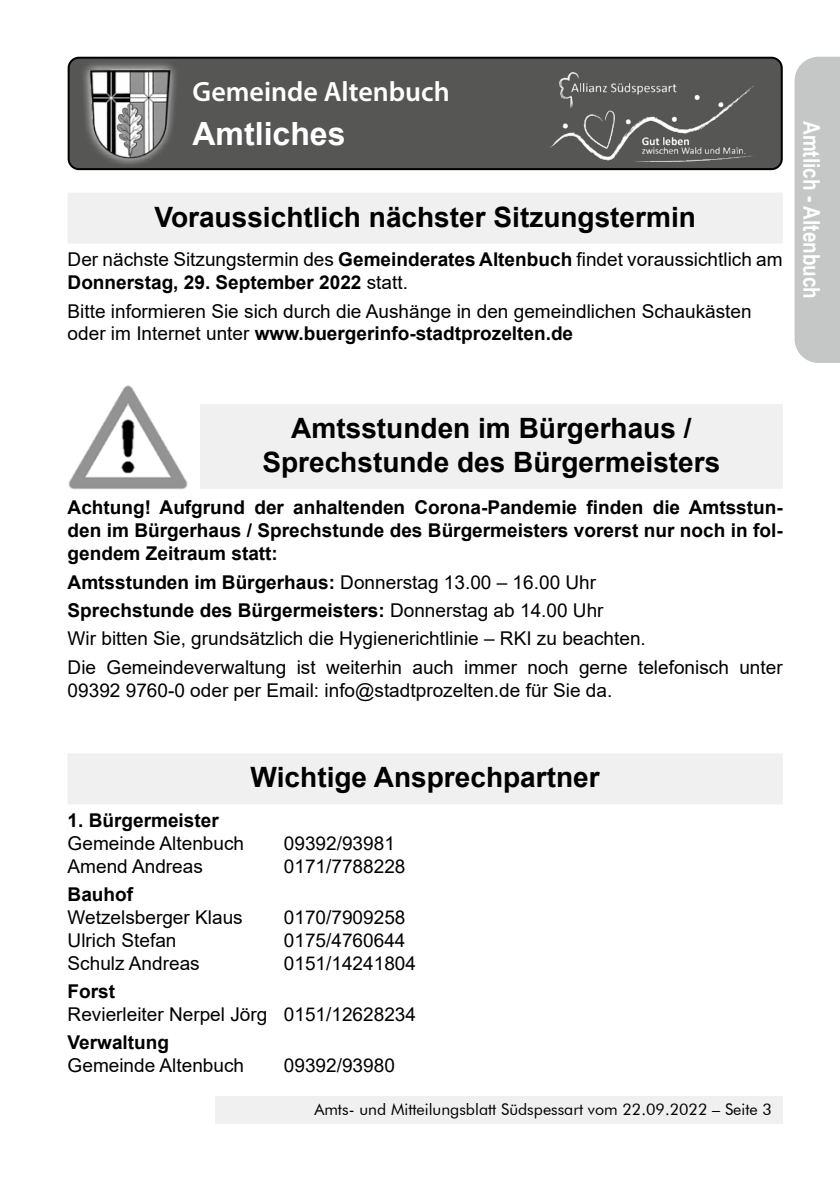
<style>
.page{position:relative;width:840px;height:1191px;background:#fff}
.page>*{position:absolute;margin:0;border:0;box-sizing:border-box;transform-origin:0 0}
.t1{font:700 32px "Arial";color:#fff}
.t2{font:700 28px/33.6px "Arial";color:#000;text-align:center}
.t3{font:600 28px "Myriad Pro";color:#fff}
.t4{font:700 23px "Arial Narrow";color:#fff}
.t5{font:19px/28.4px "Arial";color:#000}
.t6{font:700 19px/22.8px "Arial";color:#000;text-align:justify}
.t7{font:16px "Futura BT";color:#000}
.s1{font-weight:700}
</style>
<div class="page">
<div style="left:215px;top:1097px;width:567px;height:27px;background:#f0f0f0"></div>
<div style="left:68px;top:197px;width:714px;height:46px;background:#f0f0f0"></div>
<div style="left:68px;top:192px;width:714px;height:46px;background:#f0f0f0"></div>
<div style="left:200px;top:404px;width:582px;height:46px;background:#f0f0f0"></div>
<div style="left:200px;top:443px;width:582px;height:46px;background:#f0f0f0"></div>
<div style="left:68px;top:758px;width:714px;height:46px;background:#f0f0f0"></div>
<div style="left:68px;top:753px;width:714px;height:46px;background:#f0f0f0"></div>
<div style="left:69px;top:58px;width:712px;height:111px;background:#565655;border-radius:10px"></div>
<div style="left:68px;top:57px;width:714px;height:113px;border:2px solid #000;border-radius:10px"></div>
<svg style="left:79px;top:63px;width:100px;height:105px"></svg>
<img style="left:89px;top:69px;width:81px;height:89px">
<img style="left:550px;top:72px;width:204px;height:89px">
<img style="left:68px;top:385px;width:120px;height:104px">
<svg style="left:794px;top:57px;width:45px;height:306px;background:#c8c9c9"></svg>
<h2 class="t3" style="left:192px;top:74px;width:259px">Gemeinde Altenbuch</h2>
<h1 class="t1" style="left:192px;top:111px;width:154px">Amtliches</h1>
<h2 class="t2" style="left:154px;top:200px;width:542px">Voraussichtlich nächster Sitzungstermin</h2>
<p class="t5" style="left:68px;top:248px;width:716px;line-height:22.8px">Der nächste Sitzungstermin des <span class="s1">Gemeinderates Altenbuch</span> findet voraussichtlich am<br><span class="s1">Donnerstag, 29. September 2022</span> statt.</p>
<p class="t5" style="left:68px;top:299px;width:685px;line-height:22.8px">Bitte informieren Sie sich durch die Aushänge in den gemeindlichen Schaukästen oder im Internet unter <span class="s1">www.buergerinfo-stadtprozelten.de</span></p>
<p class="t4" style="left:828px;top:121px;width:179px;rotate:90deg">Amtlich - Altenbuch</p>
<h2 class="t2" style="left:262px;top:412px;width:459px">Amtsstunden im Bürgerhaus /<br>Sprechstunde des Bürgermeisters</h2>
<p class="t6" style="left:68px;top:496px;width:716px">Achtung! Aufgrund der anhaltenden Corona-Pandemie finden die Amtsstun&shy;den im Bürgerhaus / Sprechstunde des Bürgermeisters vorerst nur noch in fol&shy;gendem Zeitraum statt:</p>
<p class="t5" style="left:68px;top:567px;width:716px"><span class="s1">Amtsstunden im Bürgerhaus:</span> Donnerstag 13.00 – 16.00 Uhr<br><span class="s1">Sprechstunde des Bürgermeisters:</span> Donnerstag ab 14.00 Uhr<br>Wir bitten Sie, grundsätzlich die Hygienerichtlinie – RKI zu beachten.<br>Die Gemeindeverwaltung ist weiterhin auch immer noch gerne telefonisch unter</p>
<p class="t5" style="left:68px;top:676px;width:546px">09392 9760-0 oder per Email: info@stadtprozelten.de für Sie da.</p>
<h2 class="t2" style="left:250px;top:761px;width:350px">Wichtige Ansprechpartner</h2>
<p class="t6" style="left:68px;top:809px;width:152px">1. Bürgermeister</p>
<p class="t5" style="left:68px;top:829px;width:178px">Gemeinde Altenbuch</p>
<p class="t5" style="left:284px;top:829px;width:112px">09392/93981</p>
<p class="t5" style="left:68px;top:851px;width:137px">Amend Andreas</p>
<p class="t5" style="left:284px;top:851px;width:123px">0171/7788228</p>
<p class="t6" style="left:68px;top:883px;width:67px">Bauhof</p>
<p class="t5" style="left:68px;top:903px;width:176px">Wetzelsberger Klaus</p>
<p class="t5" style="left:284px;top:903px;width:123px">0170/7909258</p>
<p class="t5" style="left:68px;top:926px;width:110px">Ulrich Stefan</p>
<p class="t5" style="left:284px;top:926px;width:123px">0175/4760644</p>
<p class="t5" style="left:68px;top:948px;width:134px">Schulz Andreas</p>
<p class="t5" style="left:284px;top:948px;width:134px">0151/14241804</p>
<p class="t6" style="left:68px;top:980px;width:49px">Forst</p>
<p class="t5" style="left:68px;top:1000px;width:350px">Revierleiter Nerpel Jörg 0151/12628234</p>
<p class="t6" style="left:68px;top:1031px;width:103px">Verwaltung</p>
<p class="t5" style="left:68px;top:1051px;width:178px">Gemeinde Altenbuch</p>
<p class="t5" style="left:284px;top:1051px;width:112px">09392/93980</p>
<p class="t7" style="left:314px;top:1099px;width:459px">Amts- und Mitteilungsblatt Südspessart vom 22.09.2022 – Seite 3</p>
</div>
